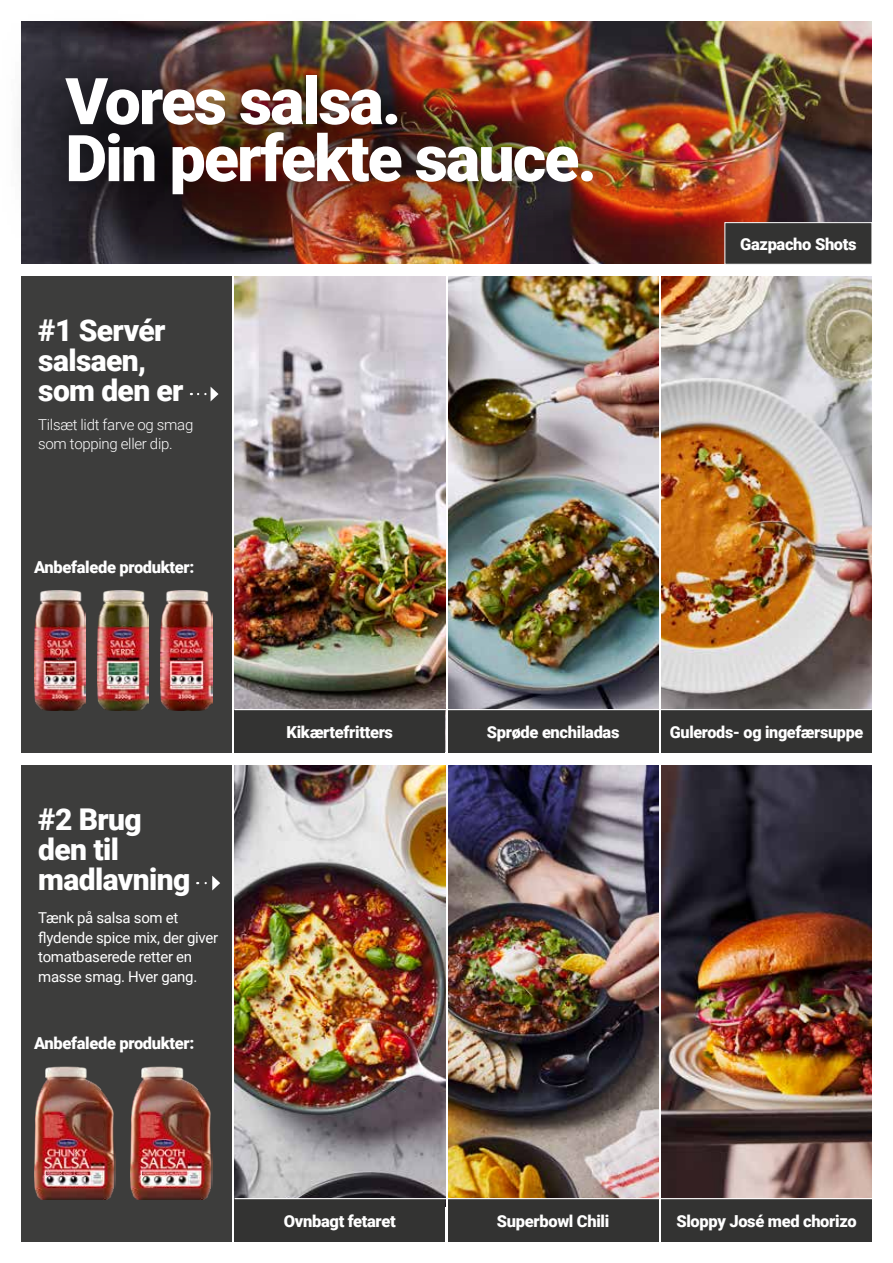
<style>
.page{position:relative;width:893px;height:1263px;background:#fff}
.page>*{position:absolute;margin:0;border:0;box-sizing:border-box;transform-origin:0 0}
.t1{font:900 64.5px/57px "Roboto";letter-spacing:-.03em;color:#fff}
.t2{font:900 30px/30px "Roboto";letter-spacing:-.02em;color:#fff}
.t3{font:900 16.5px "Roboto";letter-spacing:-.02em;color:#fff}
.t4{font:15px/19.5px "Roboto";letter-spacing:-.02em;color:#fff}
.t5{font:300 15px/19.5px "Roboto";letter-spacing:-.02em;color:#fff}
</style>
<div class="page">
<img style="left:21px;top:21px;width:850px;height:243px">
<img style="left:235px;top:765px;width:210px;height:433px">
<img style="left:235px;top:276px;width:210px;height:433px">
<img style="left:448px;top:765px;width:210px;height:433px">
<img style="left:448px;top:276px;width:210px;height:433px">
<img style="left:661px;top:765px;width:211px;height:433px">
<img style="left:661px;top:276px;width:210px;height:433px">
<div style="left:21px;top:276px;width:211px;height:477px;background:#3d3d3c"></div>
<div style="left:21px;top:765px;width:211px;height:477px;background:#3d3d3c"></div>
<img style="left:34px;top:590px;width:52px;height:120px">
<img style="left:97px;top:590px;width:52px;height:120px">
<img style="left:161px;top:590px;width:51px;height:120px">
<img style="left:34px;top:1066px;width:82px;height:133px">
<img style="left:130px;top:1066px;width:82px;height:133px">
<div style="left:0;top:9px;width:658px;height:252px;background:#000;opacity:.75"></div>
<svg style="left:198px;top:387px;width:21px;height:14px"></svg>
<div style="left:235px;top:710px;width:210px;height:43px;background:#333332"></div>
<div style="left:448px;top:710px;width:210px;height:43px;background:#333332"></div>
<div style="left:661px;top:710px;width:211px;height:43px;background:#333332"></div>
<div style="left:235px;top:1199px;width:210px;height:43px;background:#333332"></div>
<div style="left:448px;top:1199px;width:210px;height:43px;background:#333332"></div>
<div style="left:661px;top:1199px;width:211px;height:43px;background:#333332"></div>
<svg style="left:206px;top:876px;width:14px;height:14px"></svg>
<svg style="left:724px;top:222px;width:148px;height:43px;background:#3f3f3e"></svg>
<h1 class="t1" style="left:65px;top:70px;width:533px">Vores salsa.<br>Din perfekte sauce.</h1>
<h2 class="t2" style="left:38px;top:315px;width:147px">#1 Servér salsaen, som den er</h2>
<p class="t5" style="left:38px;top:414px;width:157px">Tilsæt lidt farve og smag som topping eller dip.</p>
<p class="t3" style="left:34px;top:555px;width:162px">Anbefalede produkter:</p>
<p class="t3" style="left:740px;top:232px;width:118px">Gazpacho Shots</p>
<h2 class="t2" style="left:38px;top:804px;width:154px">#2 Brug den til madlavning</h2>
<p class="t4" style="left:38px;top:907px;width:181px">Tænk på salsa som et flydende spice mix, der giver tomatbaserede retter en masse smag. Hver gang.</p>
<p class="t3" style="left:34px;top:1031px;width:162px">Anbefalede produkter:</p>
<p class="t3" style="left:287px;top:720px;width:108px">Kikærtefritters</p>
<p class="t3" style="left:487px;top:720px;width:134px">Sprøde enchiladas</p>
<p class="t3" style="left:670px;top:720px;width:195px">Gulerods- og ingefærsuppe</p>
<p class="t3" style="left:284px;top:1209px;width:113px">Ovnbagt fetaret</p>
<p class="t3" style="left:497px;top:1209px;width:114px">Superbowl Chili</p>
<p class="t3" style="left:676px;top:1209px;width:182px">Sloppy José med chorizo</p>
</div>
